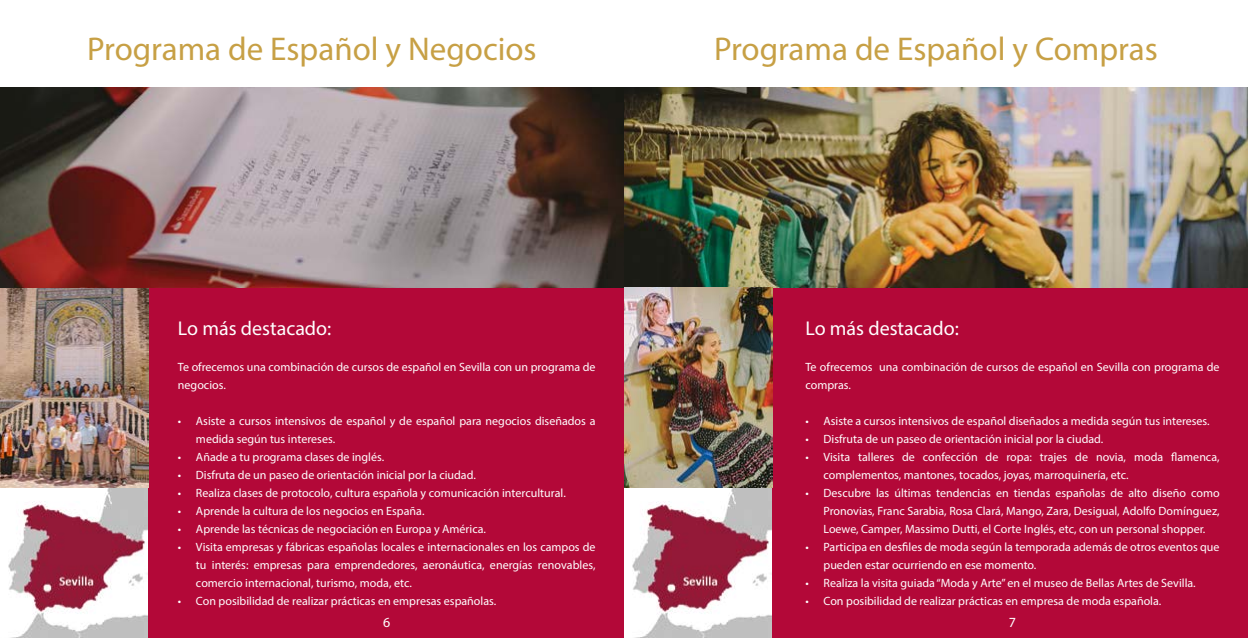
<style>
.page{position:relative;width:1248px;height:638px;background:#fff}
.page>*{position:absolute;margin:0;border:0;box-sizing:border-box;transform-origin:0 0}
.t1{font:33px "Myriad Pro";color:#c7a045}
.t2{font:20px "Myriad Pro";color:#fff}
.t3{font:14px "Myriad Pro";color:#fff}
.t4{font:12px/18px "Myriad Pro";color:#fff}
</style>
<div class="page">
<div style="left:0;top:279px;width:1247px;height:359px;background:#b30838"></div>
<img style="left:0;top:287px;width:148px;height:351px">
<img style="left:0;top:88px;width:1247px;height:199px">
<img style="left:624px;top:287px;width:148px;height:351px">
<h1 class="t1" style="left:87px;top:29px;width:451px">Programa de Español y Negocios</h1>
<h2 class="t2" style="left:178px;top:316px;width:155px">Lo más destacado:</h2>
<p class="t4" style="left:178px;top:358px;width:419px">Te ofrecemos una combinación de cursos de español en Sevilla con un programa de negocios.</p>
<p class="t4" style="left:196px;top:412px;width:401px;text-indent:-18px">• Asiste a cursos intensivos de español y de español para negocios diseñados a medida según tus intereses.</p>
<p class="t4" style="left:178px;top:448px;width:208px">• Añade a tu programa clases de inglés.</p>
<p class="t4" style="left:178px;top:466px;width:299px">• Disfruta de un paseo de orientación inicial por la ciudad.</p>
<p class="t4" style="left:178px;top:484px;width:389px">• Realiza clases de protocolo, cultura española y comunicación intercultural.</p>
<p class="t4" style="left:178px;top:502px;width:248px">• Aprende la cultura de los negocios en España.</p>
<p class="t4" style="left:178px;top:520px;width:309px">• Aprende las técnicas de negociación en Europa y América.</p>
<p class="t4" style="left:196px;top:538px;width:401px;text-align:justify;text-indent:-18px">• Visita empresas y fábricas españolas locales e internacionales en los campos de tu interés: empresas para emprendedores, aeronáutica, energías renovables, comercio internacional, turismo, moda, etc.</p>
<p class="t4" style="left:178px;top:592px;width:320px">• Con posibilidad de realizar prácticas en empresas españolas.</p>
<h1 class="t1" style="left:714px;top:29px;width:445px">Programa de Español y Compras</h1>
<h2 class="t2" style="left:805px;top:316px;width:155px">Lo más destacado:</h2>
<p class="t4" style="left:805px;top:358px;width:415px">Te ofrecemos una combinación de cursos de español en Sevilla con programa de compras.</p>
<p class="t4" style="left:805px;top:412px;width:405px">• Asiste a cursos intensivos de español diseñados a medida según tus intereses.</p>
<p class="t4" style="left:805px;top:430px;width:299px">• Disfruta de un paseo de orientación inicial por la ciudad.</p>
<p class="t4" style="left:823px;top:448px;width:397px;text-indent:-18px">• Visita talleres de confección de ropa: trajes de novia, moda flamenca, complementos, mantones, tocados, joyas, marroquinería, etc.</p>
<p class="t4" style="left:823px;top:484px;width:397px;text-align:justify;text-indent:-18px">• Descubre las últimas tendencias en tiendas españolas de alto diseño como Pronovias, Franc Sarabia, Rosa Clará, Mango, Zara, Desigual, Adolfo Domínguez, Loewe, Camper, Massimo Dutti, el Corte Inglés, etc, con un personal shopper.</p>
<p class="t4" style="left:823px;top:538px;width:397px;text-indent:-18px">• Participa en desfiles de moda según la temporada además de otros eventos que pueden estar ocurriendo en ese momento.</p>
<p class="t4" style="left:805px;top:574px;width:392px">• Realiza la visita guiada “Moda y Arte” en el museo de Bellas Artes de Sevilla.</p>
<p class="t4" style="left:805px;top:592px;width:357px">• Con posibilidad de realizar prácticas en empresa de moda española.</p>
<p class="t3" style="left:383px;top:613px;width:9px">6</p>
<p class="t3" style="left:1008px;top:613px;width:9px">7</p>
</div>
